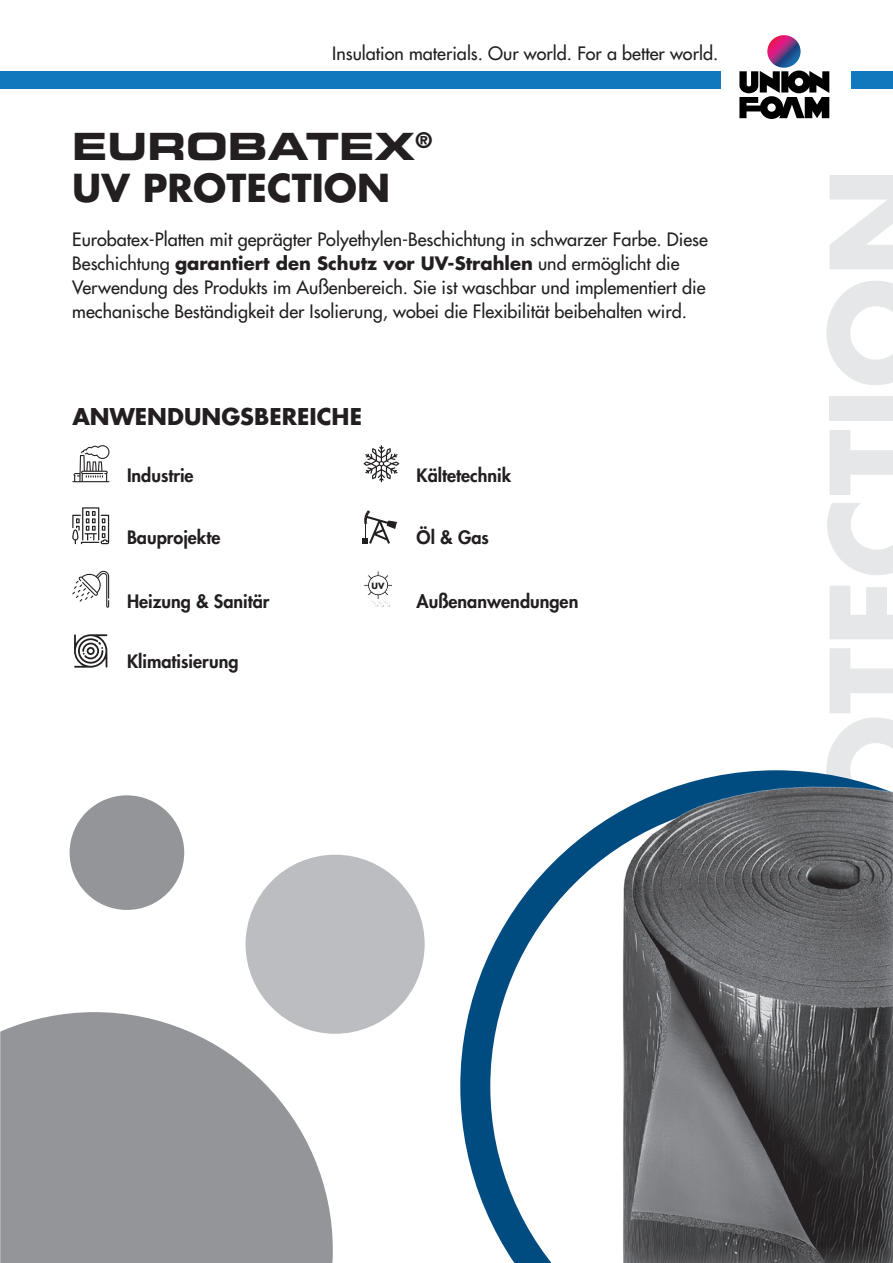
<style>
.page{position:relative;width:893px;height:1263px;background:#fff}
.page>*{position:absolute;margin:0;border:0;box-sizing:border-box;transform-origin:0 0}
.t1{font:700 125.25px "Futura Std";color:#e6e7e9}
.t2{font:700 37.5px "Futura Std";color:#231f20}
.t3{font:37.5px "Eurostile LT Std Bold Ex 2";color:#231f20}
.t4{font:700 22.5px "Futura Std";color:#231f20}
.t5{font:500 18px/24px "Futura Std";color:#231f20}
.t6{font:800 18px "Futura Std";color:#231f20}
.t7{font:700 8.4px "Futura Std";color:#231f20}
.s1{font-weight:700}
</style>
<div class="page">
<div style="left:0;top:71px;width:893px;height:17px;background:#1278bd"></div>
<div style="left:721px;top:21px;width:129px;height:119px;background:#fff"></div>
<svg style="left:767px;top:35px;width:34px;height:33px"></svg>
<svg style="left:739px;top:71px;width:90px;height:48px"></svg>
<svg style="left:0;top:1012px;width:333px;height:251px;background:#a2a4a7"></svg>
<svg style="left:460px;top:856px;width:100px;height:407px"></svg>
<img style="left:560px;top:770px;width:333px;height:493px">
<svg style="left:362px;top:510px;width:35px;height:34px"></svg>
<svg style="left:74px;top:634px;width:33px;height:34px"></svg>
<svg style="left:72px;top:571px;width:37px;height:37px"></svg>
<svg style="left:72px;top:507px;width:37px;height:37px"></svg>
<svg style="left:364px;top:571px;width:28px;height:36px"></svg>
<svg style="left:364px;top:445px;width:35px;height:37px"></svg>
<svg style="left:72px;top:445px;width:37px;height:37px"></svg>
<div style="left:246px;top:855px;width:179px;height:179px;background:#bcbdc0;border-radius:50%"></div>
<div style="left:70px;top:795px;width:114px;height:115px;background:#939598;border-radius:50%"></div>
<p class="t5" style="left:332px;top:42px;width:387px">Insulation materials. Our world. For a better world.</p>
<h2 class="t3" style="left:72px;top:120px;width:362px">EUROBATEX<sup>®</sup></h2>
<h2 class="t2" style="left:72px;top:163px;width:319px">UV PROTECTION</h2>
<p class="t5" style="left:72px;top:227px;width:637px">Eurobatex-Platten mit geprägter Polyethylen-Beschichtung in schwarzer Farbe. Diese Beschichtung <span class="s1">garantiert den Schutz vor UV-Strahlen</span> und ermöglicht die Verwendung des Produkts im Außenbereich. Sie ist waschbar und implementiert die mechanische Beständigkeit der Isolierung, wobei die Flexibilität beibehalten wird.</p>
<p class="t4" style="left:72px;top:402px;width:291px">ANWENDUNGSBEREICHE</p>
<p class="t6" style="left:127px;top:464px;width:68px">Industrie</p>
<p class="t6" style="left:417px;top:464px;width:96px">Kältetechnik</p>
<p class="t6" style="left:127px;top:526px;width:95px">Bauprojekte</p>
<p class="t6" style="left:127px;top:590px;width:144px">Heizung &amp; Sanitär</p>
<p class="t6" style="left:127px;top:650px;width:113px">Klimatisierung</p>
<p class="t7" style="left:371px;top:580px;width:14px">UV</p>
<p class="t6" style="left:417px;top:526px;width:74px">Öl &amp; Gas</p>
<p class="t6" style="left:417px;top:590px;width:163px">Außenanwendungen</p>
<h1 class="t1" style="left:794px;top:1229px;width:1063px;rotate:-90deg">UV PROTECTION</h1>
</div>
